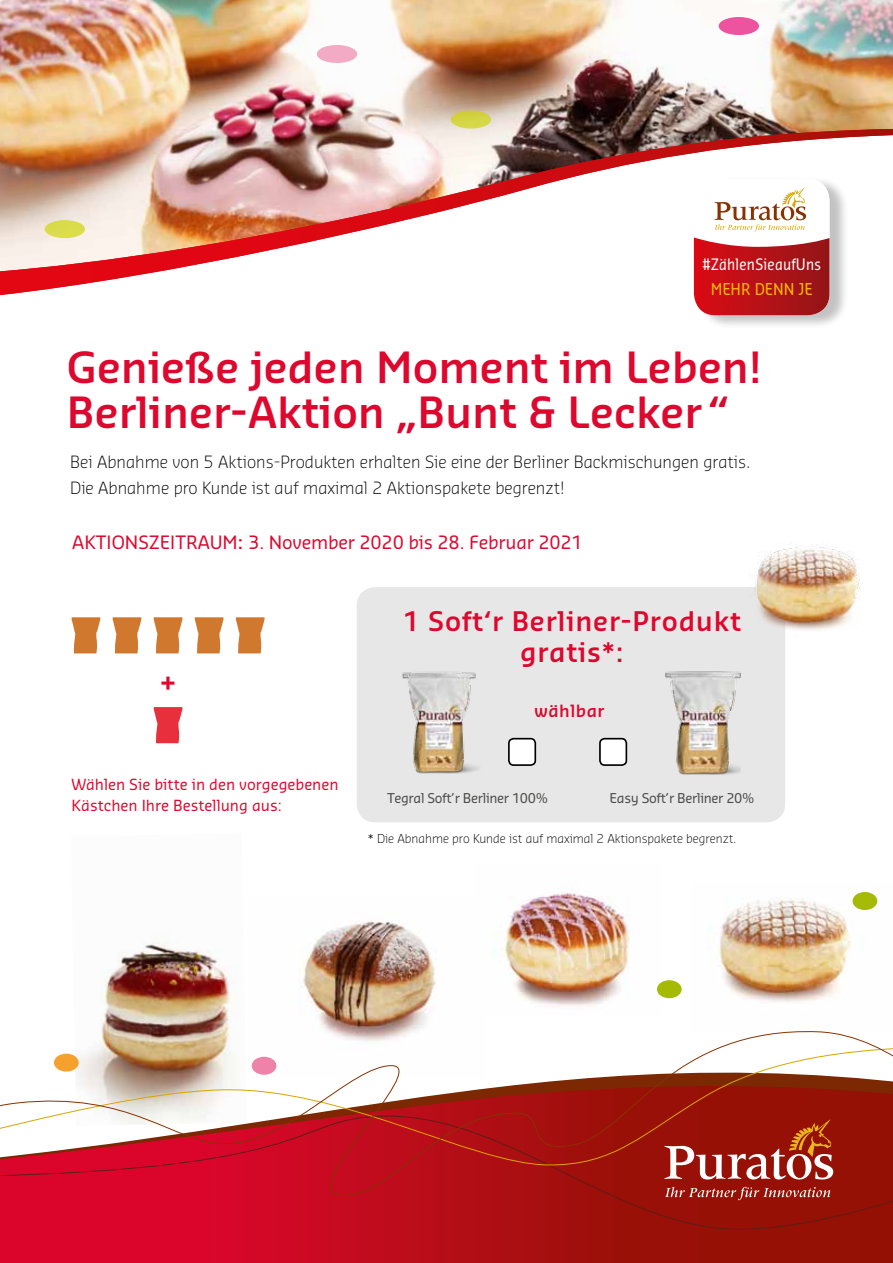
<style>
.page{position:relative;width:893px;height:1263px;background:#fff}
.page>*{position:absolute;margin:0;border:0;box-sizing:border-box;transform-origin:0 0}
.t1{font:600 42px/45px "Sansa Pro";color:#de072d}
.t2{font:600 29.7px "Sansa Std";color:#de072d}
.t3{font:600 26.4px/31.2px "Sansa Std";letter-spacing:.03em;color:#de072d;text-align:center}
.t4{font:18px "Sansa Pro";letter-spacing:-.005em;color:#de072d}
.t5{font:300 16.5px/25.5px "Sansa Pro";color:#000}
.t6{font:600 16.5px "Sansa Std";letter-spacing:.03em;color:#de072d}
.t7{font:15.9px "Sansa Con Pro";color:#fbba00}
.t8{font:15.45px "Sansa Con Pro";letter-spacing:.015em;color:#fff}
.t9{font:15px/21px "Sansa Std";color:#de072d}
.t10{font:13.2px "Sansa Std";letter-spacing:-.025em;color:#4a4a49}
.t11{font:300 12px "Sansa Pro";color:#000}
.s1{font-weight:600}
</style>
<div class="page">
<div style="left:357px;top:587px;width:428px;height:235px;background:#e7e7e7;border-radius:19px"></div>
<img style="left:665px;top:671px;width:75px;height:104px">
<img style="left:402px;top:671px;width:76px;height:103px">
<div style="left:509px;top:739px;width:26px;height:26px;background:#fff;border-radius:5px"></div>
<div style="left:508px;top:738px;width:28px;height:28px;border:2px solid #000;border-radius:5px"></div>
<div style="left:600px;top:739px;width:26px;height:26px;background:#fff;border-radius:5px"></div>
<div style="left:599px;top:738px;width:28px;height:28px;border:2px solid #000;border-radius:5px"></div>
<svg style="left:113px;top:617px;width:28px;height:36px"></svg>
<svg style="left:72px;top:617px;width:28px;height:36px"></svg>
<svg style="left:195px;top:617px;width:28px;height:36px"></svg>
<svg style="left:154px;top:617px;width:28px;height:36px"></svg>
<svg style="left:236px;top:617px;width:28px;height:36px"></svg>
<svg style="left:154px;top:707px;width:28px;height:36px"></svg>
<img style="left:755px;top:545px;width:105px;height:85px">
<img style="left:101px;top:942px;width:136px;height:84px">
<img style="left:709px;top:892px;width:169px;height:110px">
<img style="left:492px;top:892px;width:167px;height:115px">
<img style="left:300px;top:921px;width:137px;height:105px">
<img style="left:0;top:0;width:893px;height:129px">
<img style="left:0;top:129px;width:893px;height:166px">
<svg style="left:0;top:1230px;width:893px;height:33px;background:#b70b18"></svg>
<svg style="left:0;top:1215px;width:893px;height:15px;background:#b60b18"></svg>
<svg style="left:0;top:1026px;width:893px;height:189px"></svg>
<svg style="left:664px;top:1119px;width:169px;height:60px;background:#ab4032"></svg>
<svg style="left:665px;top:1187px;width:165px;height:13px;background:#aa3d34"></svg>
<div style="left:697px;top:176px;width:152px;height:153px;background:#000;opacity:.24"></div>
<div style="left:694px;top:179px;width:135px;height:136px;background:#fff;border-radius:22px"></div>
<svg style="left:694px;top:184px;width:135px;height:131px"></svg>
<div style="left:252px;top:1057px;width:24px;height:18px;background:#ef82a8;border-radius:50%"></div>
<div style="left:657px;top:980px;width:25px;height:18px;background:#a5ba04;border-radius:50%"></div>
<div style="left:853px;top:892px;width:24px;height:18px;background:#a5ba04;border-radius:50%"></div>
<div style="left:54px;top:1053px;width:25px;height:18px;background:#f6a02d;border-radius:50%"></div>
<div style="left:719px;top:17px;width:40px;height:18px;background:#ed54a0;border-radius:50%"></div>
<div style="left:451px;top:111px;width:40px;height:18px;background:#d4d544;border-radius:50%"></div>
<div style="left:45px;top:220px;width:40px;height:18px;background:#dadc4c;border-radius:50%"></div>
<div style="left:317px;top:45px;width:40px;height:18px;background:#f3aac4;border-radius:50%"></div>
<p class="t8" style="left:702px;top:254px;width:120px">#ZählenSieaufUns</p>
<p class="t7" style="left:711px;top:278px;width:103px">MEHR DENN JE</p>
<h1 class="t1" style="left:67px;top:343px;width:696px">Genieße jeden Moment im Leben!<br>Berliner-Aktion „Bunt &amp; Lecker “</h1>
<p class="t5" style="left:70px;top:449px;width:682px">Bei Abnahme von 5 Aktions-Produkten erhalten Sie eine der Berliner Backmischungen gratis.<br>Die Abnahme pro Kunde ist auf maximal 2 Aktionspakete begrenzt!</p>
<p class="t4" style="left:72px;top:531px;width:512px">Aktionszeitraum<span class="s1">:</span> 3. November 2020 bis 28. Februar 2021</p>
<h2 class="t2" style="left:159px;top:663px;width:20px">+</h2>
<p class="t9" style="left:72px;top:773px;width:269px">Wählen Sie bitte in den vorgegebenen<br>Kästchen Ihre Bestellung aus:</p>
<h3 class="t3" style="left:403px;top:604px;width:339px">1 Soft‘r Berliner-Produkt gratis*:</h3>
<p class="t6" style="left:534px;top:699px;width:71px">wählbar</p>
<p class="t10" style="left:387px;top:789px;width:162px">Tegral Soft’r Berliner 100%</p>
<p class="t10" style="left:610px;top:789px;width:146px">Easy Soft’r Berliner 20%</p>
<p class="t11" style="left:368px;top:831px;width:370px">* Die Abnahme pro Kunde ist auf maximal 2 Aktionspakete begrenzt.</p>
</div>
